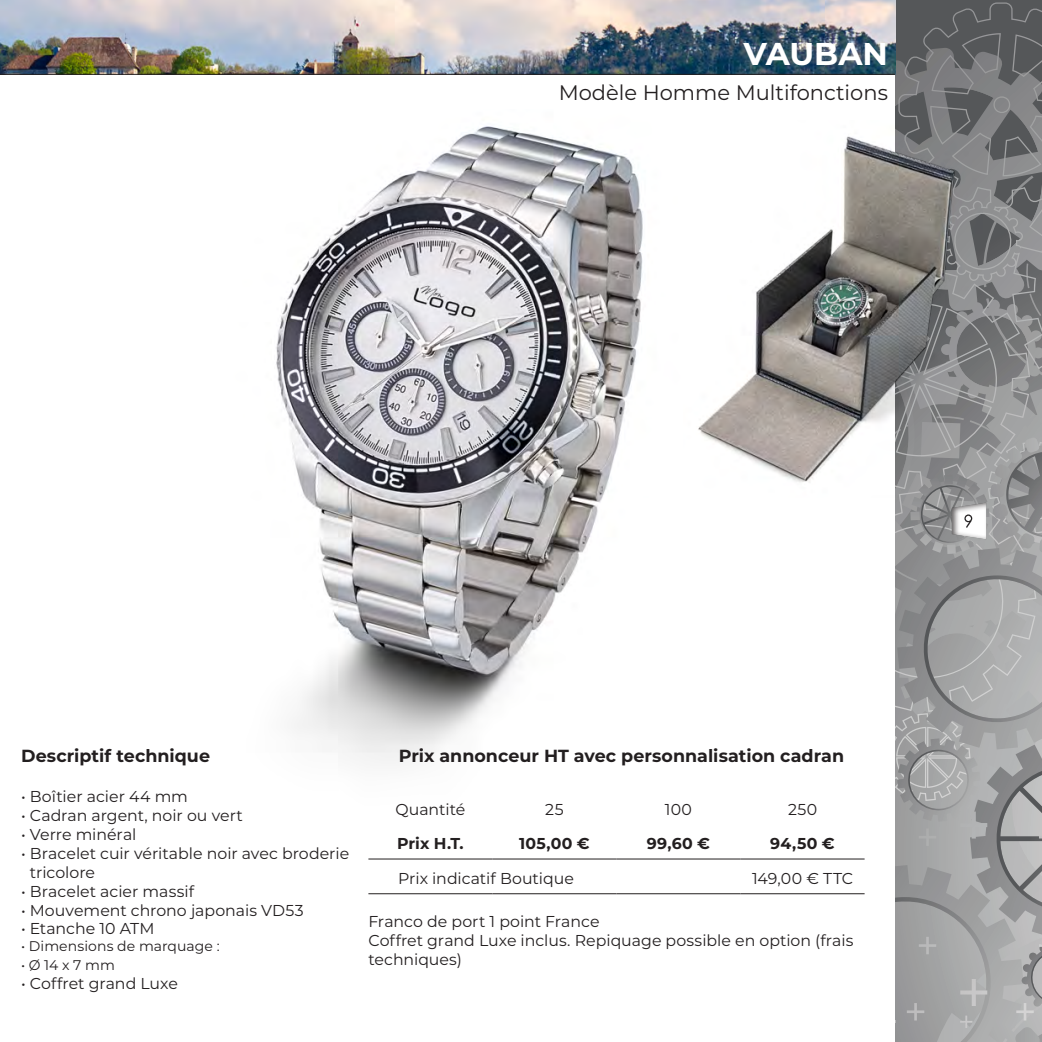
<style>
.page{position:relative;width:1042px;height:1042px;background:#fff}
.page>*{position:absolute;margin:0;border:0;box-sizing:border-box;transform-origin:0 0}
.t1{font:700 31.5px "Montserrat";color:#fff}
.t2{font:21px "Montserrat";color:#231f20}
.t3{font:700 17.5px "Montserrat";color:#231f20}
.Descriptif{font:15.75px/18.9px "Montserrat";color:#231f20}
.t4{font:700 15.75px "Montserrat";letter-spacing:.02em;color:#231f20}
.Descriptif-2{font:14px "Montserrat";letter-spacing:.005em;color:#231f20}
.Paragraphe_descriptif{font:14px "Montserrat";color:#231f20}
</style>
<div class="page">
<svg style="left:895px;top:2px;width:147px;height:1040px;background:#929394"></svg>
<div style="left:950px;top:500px;width:48px;height:41px;background:#231f20;opacity:.75"></div>
<img style="left:0;top:0;width:895px;height:74px">
<img style="left:276px;top:126px;width:522px;height:734px">
<hr style="left:0;top:74px;width:895px;height:1px;background:#231f20">
<hr style="left:368px;top:858px;width:124px;height:1px;background:#231f20">
<hr style="left:492px;top:858px;width:124px;height:1px;background:#231f20">
<hr style="left:616px;top:858px;width:124px;height:1px;background:#231f20">
<hr style="left:740px;top:858px;width:124px;height:1px;background:#231f20">
<hr style="left:368px;top:893px;width:124px;height:1px;background:#231f20">
<hr style="left:492px;top:893px;width:124px;height:1px;background:#231f20">
<hr style="left:616px;top:893px;width:124px;height:1px;background:#231f20">
<hr style="left:740px;top:893px;width:124px;height:1px;background:#231f20">
<img style="left:683px;top:121px;width:299px;height:376px">
<img style="left:699px;top:137px;width:255px;height:343px">
<p class="t1" style="left:743px;top:31px;width:146px">VAUBAN</p>
<p class="t2" style="left:559px;top:78px;width:331px">Modèle Homme Multifonctions</p>
<p class="t3" style="left:21px;top:743px;width:190px">Descriptif technique</p>
<p class="Descriptif" style="left:21px;top:786px;width:168px">• Boîtier acier 44 mm</p>
<p class="Descriptif" style="left:21px;top:805px;width:223px">• Cadran argent, noir ou vert</p>
<p class="Descriptif" style="left:21px;top:824px;width:117px">• Verre minéral</p>
<p class="Descriptif" style="left:30px;top:843px;width:321px;text-indent:-9px">• Bracelet cuir véritable noir avec broderie tricolore</p>
<p class="Descriptif" style="left:21px;top:881px;width:174px">• Bracelet acier massif</p>
<p class="Descriptif" style="left:21px;top:900px;width:284px">• Mouvement chrono japonais VD53</p>
<p class="Descriptif" style="left:21px;top:919px;width:135px">• Etanche 10 ATM</p>
<p class="Descriptif-2" style="left:21px;top:936px;width:200px">• Dimensions de marquage :</p>
<p class="Paragraphe_descriptif" style="left:21px;top:955px;width:95px">• Ø 14 x 7 mm</p>
<p class="Descriptif" style="left:21px;top:973px;width:158px">• Coffret grand Luxe</p>
<p class="t3" style="left:399px;top:743px;width:447px">Prix annonceur HT avec personnalisation cadran</p>
<p class="Descriptif" style="left:395px;top:799px;width:71px">Quantité</p>
<p class="Descriptif" style="left:545px;top:799px;width:20px">25</p>
<p class="Descriptif" style="left:665px;top:799px;width:29px">100</p>
<p class="Descriptif" style="left:788px;top:799px;width:31px">250</p>
<p class="t4" style="left:397px;top:832px;width:68px">Prix H.T.</p>
<p class="t4" style="left:519px;top:832px;width:72px">105,00 €</p>
<p class="t4" style="left:647px;top:832px;width:65px">99,60 €</p>
<p class="t4" style="left:770px;top:832px;width:66px">94,50 €</p>
<p class="Descriptif" style="left:398px;top:868px;width:177px">Prix indicatif Boutique</p>
<p class="Descriptif" style="left:752px;top:868px;width:102px">149,00 € TTC</p>
<p class="Descriptif" style="left:368px;top:911px;width:233px">Franco de port 1 point France</p>
<p class="Descriptif" style="left:368px;top:930px;width:486px">Coffret grand Luxe inclus. Repiquage possible en option (frais techniques)</p>
</div>
